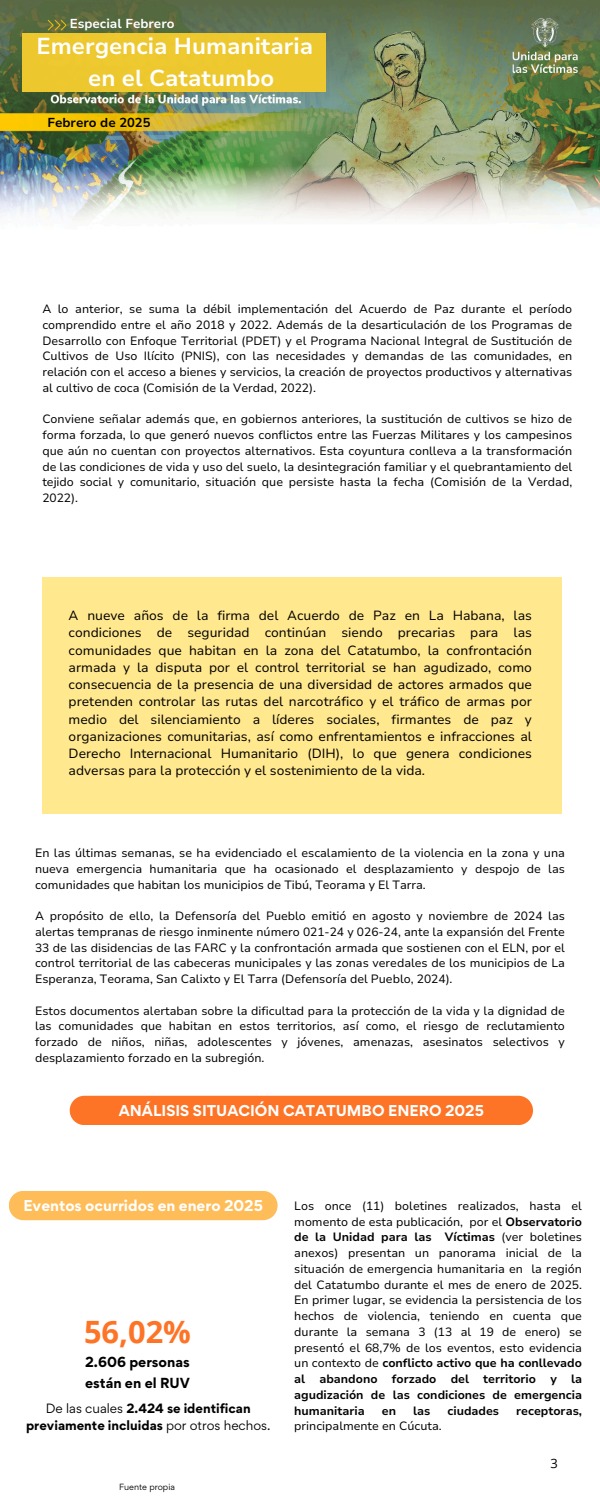
<style>
.page{position:relative;width:600px;height:1500px;background:#fff}
.page>*{position:absolute;margin:0;border:0;box-sizing:border-box;transform-origin:0 0}
.t1{font:700 30.8px "Open Sans";color:#fd7426}
.t2{font:700 23px/31.5px "Nunito Sans 10 pt";color:#fff;text-align:center}
.t3{font:700 14px "Gordita";color:#fff}
.t4{font:13.3px/17.2px "Nunito Sans 10 pt";color:#000;text-align:justify}
.t5{font:700 13px/21.8px "Gordita";color:#000}
.t6{font:700 13px "Nunito Sans 10 pt";color:#fff}
.t7{font:700 13px "Nunito Sans 10 pt";color:#000}
.t8{font:12.9px "Open Sans";color:#000}
.t9{font:12px/15.8px "Nunito Sans 10 pt";color:#000;text-align:justify}
.t10{font:700 12px/16.5px "Gordita";color:#000;text-align:center}
.t11{font:700 12px "Nunito Sans 10 pt";color:#000}
.t12{font:8px "Gordita";color:#000}
.s1{font-weight:400}
.s2{font-weight:700}
</style>
<div class="page">
<img style="left:0;top:0;width:600px;height:220px">
<div style="left:42px;top:577px;width:520px;height:237px;background:#ffe88e"></div>
<div style="left:70px;top:1096px;width:463px;height:29px;background:#fd7426"></div>
<div style="left:9px;top:1191px;width:269px;height:29px;background:#ffbd59"></div>
<div style="left:22px;top:33px;width:304px;height:59px;background:#efc92e"></div>
<h6 class="t6" style="left:70px;top:15px;width:106px">Especial Febrero</h6>
<h3 class="t2" style="left:37px;top:31px;width:278px">Emergencia Humanitaria en el Catatumbo</h3>
<h4 class="t7" style="left:47px;top:113px;width:105px">Febrero de 2025</h4>
<h6 class="t9" style="left:42px;top:301px;width:531px">A lo anterior, se suma la débil implementación del Acuerdo de Paz durante el período comprendido entre el año 2018 y 2022. Además de la desarticulación de los Programas de Desarrollo con Enfoque Territorial (PDET) y el Programa Nacional Integral de Sustitución de Cultivos de Uso Ilícito (PNIS), con las necesidades y demandas de las comunidades, en relación con el acceso a bienes y servicios, la creación de proyectos productivos y alternativas al cultivo de coca (Comisión de la Verdad, 2022).</h6>
<h6 class="t9" style="left:42px;top:412px;width:531px">Conviene señalar además que, en gobiernos anteriores, la sustitución de cultivos se hizo de forma forzada, lo que generó nuevos conflictos entre las Fuerzas Militares y los campesinos que aún no cuentan con proyectos alternativos. Esta coyuntura conlleva a la transformación de las condiciones de vida y uso del suelo, la desintegración familiar y el quebrantamiento del tejido social y comunitario, situación que persiste hasta la fecha (Comisión de la Verdad, 2022).</h6>
<p class="t4" style="left:69px;top:607px;width:465px">A nueve años de la firma del Acuerdo de Paz en La Habana, las condiciones de seguridad continúan siendo precarias para las comunidades que habitan en la zona del Catatumbo, la confrontación armada y la disputa por el control territorial se han agudizado, como consecuencia de la presencia de una diversidad de actores armados que pretenden controlar las rutas del narcotráfico y el tráfico de armas por medio del silenciamiento a líderes sociales, firmantes de paz y organizaciones comunitarias, así como enfrentamientos e infracciones al Derecho Internacional Humanitario (DIH), lo que genera condiciones adversas para la protección y el sostenimiento de la vida.</p>
<h4 class="t9" style="left:35px;top:845px;width:531px">En las últimas semanas, se ha evidenciado el escalamiento de la violencia en la zona y una nueva emergencia humanitaria que ha ocasionado el desplazamiento y despojo de las comunidades que habitan los municipios de Tibú, Teorama y El Tarra.</h4>
<h2 class="t9" style="left:35px;top:908px;width:531px">A propósito de ello, la Defensoría del Pueblo emitió en agosto y noviembre de 2024 las alertas tempranas de riesgo inminente número 021-24 y 026-24, ante la expansión del Frente 33 de las disidencias de las FARC y la confrontación armada que sostienen con el ELN, por el control territorial de las cabeceras municipales y las zonas veredales de los municipios de La Esperanza, Teorama, San Calixto y El Tarra (Defensoría del Pueblo, 2024).</h2>
<h4 class="t9" style="left:35px;top:1003px;width:531px">Estos documentos alertaban sobre la dificultad para la protección de la vida y la dignidad de las comunidades que habitan en estos territorios, así como, el riesgo de reclutamiento forzado de niños, niñas, adolescentes y jóvenes, amenazas, asesinatos selectivos y desplazamiento forzado en la subregión.</h4>
<h6 class="t3" style="left:119px;top:1101px;width:367px">ANÁLISIS SITUACIÓN CATATUMBO ENERO 2025</h6>
<h5 class="t3" style="left:23px;top:1196px;width:241px">Eventos ocurridos en enero 2025</h5>
<h4 class="t1" style="left:84px;top:1311px;width:108px">56,02%</h4>
<p class="t5" style="left:85px;top:1351px;width:107px">2.606 personas están en el RUV</p>
<h6 class="t10" style="left:26px;top:1400px;width:246px"><span class="s1">De las cuales</span> 2.424 se identifican previamente incluidas <span class="s1">por otros hechos.</span></h6>
<h1 class="t12" style="left:119px;top:1481px;width:57px">Fuente propia</h1>
<h6 class="t9" style="left:294px;top:1198px;width:289px">Los once (11) boletines realizados, hasta el momento de esta publicación, por el <span class="s2">Observatorio de la Unidad para las Víctimas</span> (ver boletines anexos) presentan un panorama inicial de la situación de emergencia humanitaria en la región del Catatumbo durante el mes de enero de 2025.<br>En primer lugar, se evidencia la persistencia de los hechos de violencia, teniendo en cuenta que durante la semana 3 (13 al 19 de enero) se presentó el 68,7% de los eventos, esto evidencia un contexto de <span class="s2">conflicto activo que ha conllevado al abandono forzado del territorio y la agudización de las condiciones de emergencia humanitaria</span></h6>
<h6 class="t11" style="left:382px;top:1403px;width:16px">en</h6>
<h6 class="t11" style="left:413px;top:1403px;width:19px">las</h6>
<h6 class="t11" style="left:448px;top:1403px;width:53px">ciudades</h6>
<h6 class="t11" style="left:516px;top:1403px;width:67px">receptoras,</h6>
<h6 class="t9" style="left:294px;top:1419px;width:149px">principalmente en Cúcuta.</h6>
<p class="t8" style="left:550px;top:1454px;width:9px">3</p>
</div>
